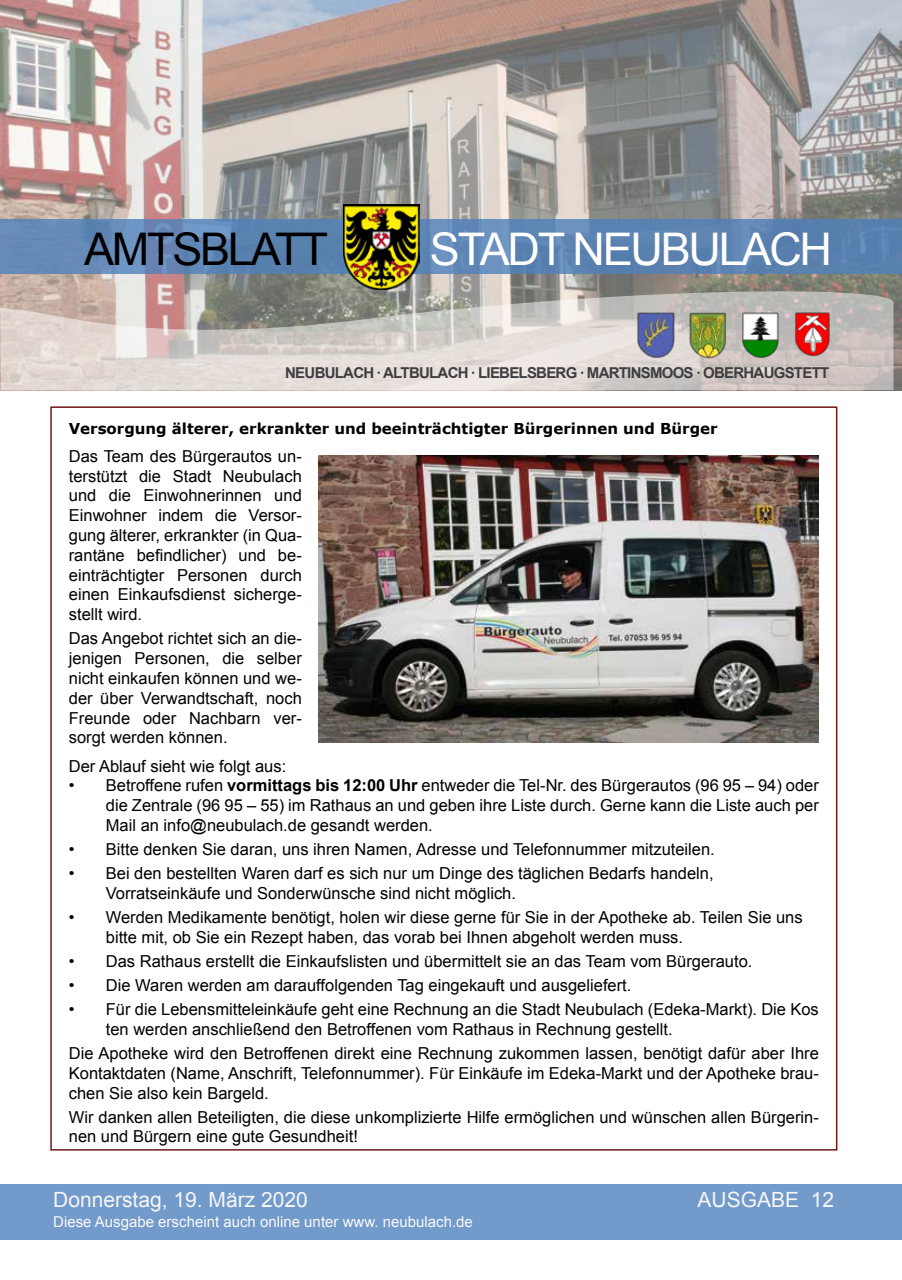
<style>
.page{position:relative;width:902px;height:1280px;background:#fff}
.page>*{position:absolute;margin:0;border:0;box-sizing:border-box;transform-origin:0 0}
.t1{font:45px "Arial";letter-spacing:-.05em;color:#fff}
.t2{font:45px "Arial";letter-spacing:-.05em;color:#000}
.t3{font:21px "Arial";color:#f6f6f6}
.t4{font:16.5px/19.8px "Arial";color:#000;text-align:justify}
.t5{font:700 15px "Verdana";color:#000}
.t6{font:700 15px "Arial";letter-spacing:-.05em;color:#3e3d40}
.t7{font:15px "Arial";color:#f9fafa}
.s1{font-weight:700}
</style>
<div class="page">
<div style="left:0;top:1184px;width:901px;height:55px;background:#729aca"></div>
<img style="left:0;top:0;width:901px;height:390px">
<div style="left:0;top:219px;width:901px;height:54px;background:#4f81bd;opacity:.8"></div>
<svg style="left:0;top:285px;width:893px;height:105px;background:#cbc4be"></svg>
<img style="left:792px;top:310px;width:39px;height:48px">
<img style="left:739px;top:309px;width:41px;height:51px">
<img style="left:686px;top:310px;width:42px;height:51px">
<img style="left:634px;top:309px;width:42px;height:51px">
<img style="left:343px;top:205px;width:77px;height:85px">
<img style="left:319px;top:456px;width:499px;height:286px">
<h1 class="t2" style="left:84px;top:219px;width:245px">AMTSBLATT</h1>
<h1 class="t1" style="left:430px;top:219px;width:403px">STADT NEUBULACH</h1>
<p class="t6" style="left:285px;top:362px;width:545px">NEUBULACH ∙ ALTBULACH ∙ LIEBELSBERG ∙ MARTINSMOOS ∙ OBERHAUGSTETT</p>
<p class="t5" style="left:69px;top:417px;width:650px">Versorgung älterer, erkrankter und beeinträchtigter Bürgerinnen und Bürger</p>
<p class="t4" style="left:69px;top:446px;width:234px">Das Team des Bürgerautos un&shy;terstützt die Stadt Neubulach und die Einwohnerinnen und Einwohner indem die Versor&shy;gung älterer, erkrankter (in Qua&shy;rantäne befindlicher) und be&shy;einträchtigter Personen durch einen Einkaufsdienst sicherge&shy;stellt wird.</p>
<p class="t4" style="left:69px;top:629px;width:234px">Das Angebot richtet sich an die&shy;jenigen Personen, die selber nicht einkaufen können und we&shy;der über Verwandtschaft, noch Freunde oder Nachbarn ver&shy;sorgt werden können.</p>
<p class="t4" style="left:69px;top:756px;width:219px">Der Ablauf sieht wie folgt aus:</p>
<p class="t4" style="left:106px;top:776px;width:714px;text-indent:-37px">• Betroffene rufen <span class="s1">vormittags bis 12:00 Uhr</span> entweder die Tel-Nr. des Bürgerautos (96 95 – 94) oder die Zentrale (96 95 – 55) im Rathaus an und geben ihre Liste durch. Gerne kann die Liste auch per Mail an info@neubulach.de gesandt werden.</p>
<p class="t4" style="left:69px;top:840px;width:647px">• Bitte denken Sie daran, uns ihren Namen, Adresse und Telefonnummer mitzuteilen.</p>
<p class="t4" style="left:106px;top:864px;width:609px;text-indent:-37px">• Bei den bestellten Waren darf es sich nur um Dinge des täglichen Bedarfs handeln,<br>Vorratseinkäufe und Sonderwünsche sind nicht möglich.</p>
<p class="t4" style="left:106px;top:907px;width:698px;text-indent:-37px">• Werden Medikamente benötigt, holen wir diese gerne für Sie in der Apotheke ab. Teilen Sie uns bitte mit, ob Sie ein Rezept haben, das vorab bei Ihnen abgeholt werden muss.</p>
<p class="t4" style="left:69px;top:951px;width:685px">• Das Rathaus erstellt die Einkaufslisten und übermittelt sie an das Team vom Bürgerauto.</p>
<p class="t4" style="left:69px;top:975px;width:564px">• Die Waren werden am darauffolgenden Tag eingekauft und ausgeliefert.</p>
<p class="t4" style="left:106px;top:999px;width:714px;text-indent:-37px">• Für die Lebensmitteleinkäufe geht eine Rechnung an die Stadt Neubulach (Edeka-Markt). Die Kos ten werden anschließend den Betroffenen vom Rathaus in Rechnung gestellt.</p>
<p class="t4" style="left:69px;top:1043px;width:751px">Die Apotheke wird den Betroffenen direkt eine Rechnung zukommen lassen, benötigt dafür aber Ihre Kontaktdaten (Name, Anschrift, Telefonnummer). Für Einkäufe im Edeka-Markt und der Apotheke brau&shy;chen Sie also kein Bargeld.</p>
<p class="t4" style="left:69px;top:1107px;width:751px">Wir danken allen Beteiligten, die diese unkomplizierte Hilfe ermöglichen und wünschen allen Bürgerin&shy;nen und Bürgern eine gute Gesundheit!</p>
<p class="t3" style="left:53px;top:1186px;width:256px">Donnerstag, 19. März 2020</p>
<p class="t3" style="left:697px;top:1186px;width:138px">AUSGABE 12</p>
<p class="t7" style="left:53px;top:1212px;width:421px">Diese Ausgabe erscheint auch online unter www. neubulach.de</p>
</div>
